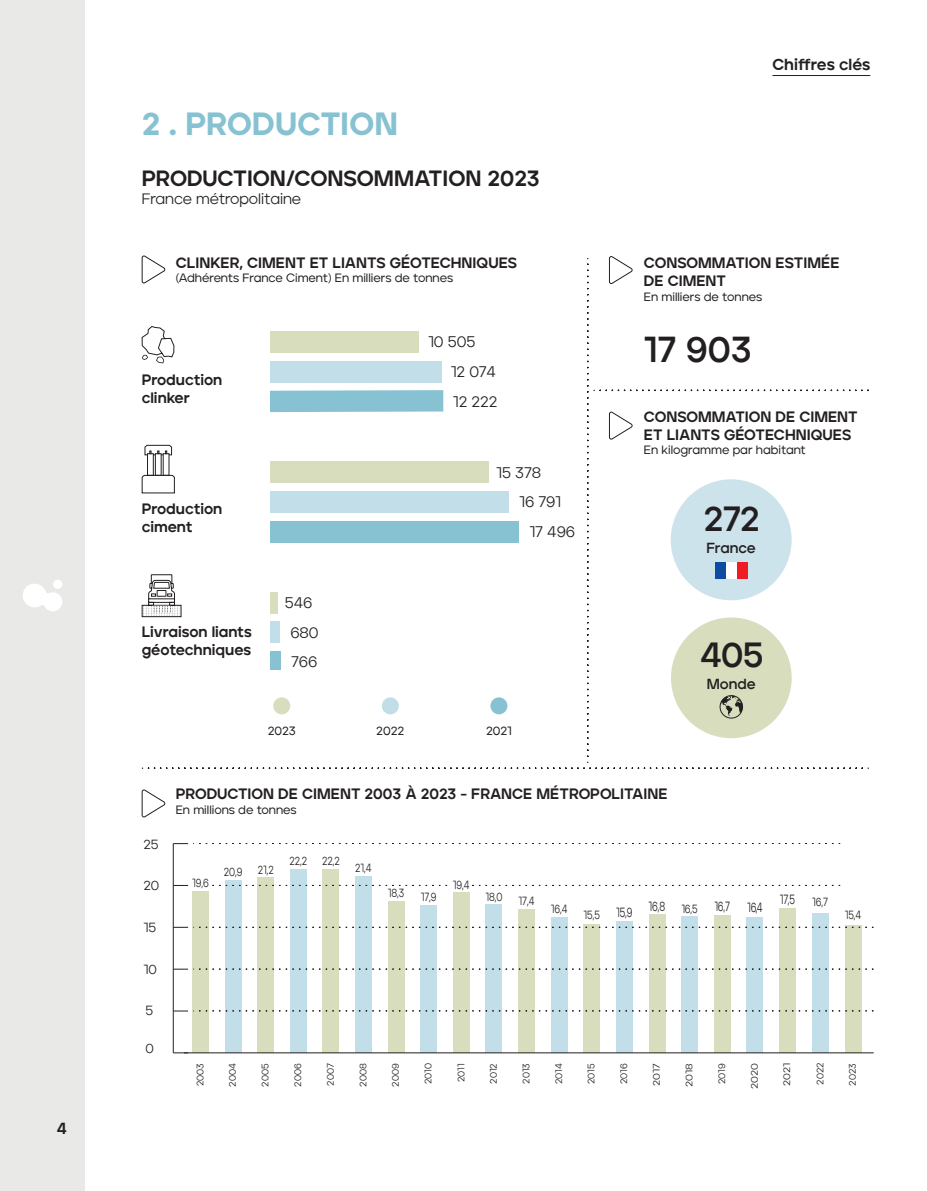
<style>
.page{position:relative;width:927px;height:1191px;background:#fff}
.page>*{position:absolute;margin:0;border:0;box-sizing:border-box;transform-origin:0 0}
.t1{font:700 36px "Jeko";color:#231f20}
.t2{font:700 35px "Jeko";color:#231f20}
.t3{font:700 34.8px "Jeko";color:#231f20}
.t4{font:900 32px "Jeko";letter-spacing:.005em;color:#87c2d3}
.t5{font:800 22px "Jeko";letter-spacing:-.005em;color:#231f20}
.t6{font:800 16px "Jeko";color:#231f20}
.t7{font:15.4px/29.6px "Jeko";color:#231f20}
.t8{font:800 15px/18px "Jeko";color:#231f20}
.t9{font:15px "Jeko";letter-spacing:-.005em;color:#231f20}
.t10{font:700 14.6px "Jeko";letter-spacing:-.005em;color:#231f20}
.t11{font:13.2px "Jeko";color:#231f20;scale:.71 1}
.t12{font:13.2px "Jeko";color:#231f20}
.t13{font:500 12px "Jeko";color:#231f20}
.t14{font:11.8px "Jeko";color:#231f20;scale:.8 1}
.t15{font:9.6px "Jeko";color:#231f20}
.t16{font:9.6px "Jeko";color:#231f20;scale:1.13 1}
</style>
<div class="page">
<div style="left:0;top:0;width:85px;height:1191px;background:#e9e9e8"></div>
<hr style="left:926px;top:0;width:1px;height:1191px;background:#e9e9e8">
<div style="left:53px;top:579px;width:9px;height:10px;background:#fff;border-radius:50%"></div>
<svg style="left:23px;top:582px;width:39px;height:29px"></svg>
<hr style="left:772px;top:75px;width:98px;height:1px;background:#231f20">
<div style="left:270px;top:331px;width:149px;height:22px;background:#d7ddbd"></div>
<div style="left:270px;top:361px;width:171px;height:21px;background:#c2dee8"></div>
<div style="left:270px;top:390px;width:173px;height:22px;background:#87c2d3"></div>
<div style="left:270px;top:461px;width:219px;height:22px;background:#d7ddbd"></div>
<div style="left:270px;top:491px;width:238px;height:21px;background:#c2dee8"></div>
<div style="left:270px;top:521px;width:248px;height:21px;background:#87c2d3"></div>
<div style="left:270px;top:592px;width:7px;height:21px;background:#d7ddbd"></div>
<div style="left:270px;top:621px;width:9px;height:22px;background:#c2dee8"></div>
<div style="left:270px;top:651px;width:10px;height:19px;background:#87c2d3"></div>
<svg style="left:594px;top:389px;width:275px;height:2px"></svg>
<svg style="left:142px;top:762px;width:727px;height:7px"></svg>
<svg style="left:587px;top:259px;width:1px;height:497px"></svg>
<div style="left:812px;top:913px;width:16px;height:139px;background:#c2dee8"></div>
<div style="left:192px;top:890px;width:17px;height:162px;background:#d7ddbd"></div>
<div style="left:225px;top:880px;width:16px;height:172px;background:#c2dee8"></div>
<div style="left:258px;top:877px;width:16px;height:175px;background:#d7ddbd"></div>
<div style="left:290px;top:869px;width:16px;height:183px;background:#c2dee8"></div>
<div style="left:323px;top:869px;width:16px;height:183px;background:#d7ddbd"></div>
<div style="left:388px;top:901px;width:16px;height:151px;background:#d7ddbd"></div>
<div style="left:453px;top:892px;width:16px;height:160px;background:#d7ddbd"></div>
<div style="left:519px;top:908px;width:16px;height:144px;background:#d7ddbd"></div>
<div style="left:551px;top:917px;width:16px;height:135px;background:#c2dee8"></div>
<div style="left:584px;top:924px;width:16px;height:128px;background:#d7ddbd"></div>
<div style="left:845px;top:925px;width:16px;height:127px;background:#d7ddbd"></div>
<div style="left:616px;top:921px;width:16px;height:131px;background:#c2dee8"></div>
<div style="left:649px;top:914px;width:16px;height:138px;background:#d7ddbd"></div>
<div style="left:714px;top:914px;width:16px;height:138px;background:#d7ddbd"></div>
<div style="left:747px;top:917px;width:16px;height:135px;background:#c2dee8"></div>
<div style="left:779px;top:908px;width:16px;height:144px;background:#d7ddbd"></div>
<div style="left:682px;top:916px;width:16px;height:136px;background:#c2dee8"></div>
<div style="left:355px;top:876px;width:17px;height:176px;background:#c2dee8"></div>
<div style="left:421px;top:904px;width:16px;height:148px;background:#c2dee8"></div>
<div style="left:486px;top:904px;width:16px;height:148px;background:#c2dee8"></div>
<hr style="left:184px;top:1052px;width:689px;height:1px;background:#231f20">
<hr style="left:173px;top:843px;width:1px;height:209px;background:#231f20">
<svg style="left:173px;top:1052px;width:15px;height:1px"></svg>
<svg style="left:173px;top:1010px;width:700px;height:1px"></svg>
<svg style="left:173px;top:968px;width:700px;height:1px"></svg>
<svg style="left:173px;top:926px;width:700px;height:2px"></svg>
<svg style="left:173px;top:885px;width:668px;height:1px"></svg>
<svg style="left:173px;top:843px;width:668px;height:1px"></svg>
<div style="left:452px;top:875px;width:19px;height:15px;background:#fff"></div>
<div style="left:191px;top:875px;width:19px;height:15px;background:#fff"></div>
<div style="left:671px;top:479px;width:121px;height:121px;background:#cde3ec;border-radius:50%"></div>
<div style="left:715px;top:562px;width:11px;height:16px;background:#0d4da1"></div>
<div style="left:726px;top:562px;width:11px;height:16px;background:#fff"></div>
<div style="left:737px;top:562px;width:11px;height:16px;background:#ee1d23"></div>
<div style="left:671px;top:617px;width:121px;height:121px;background:#d7ddbd;border-radius:50%"></div>
<div style="left:720px;top:695px;width:23px;height:23px;border:1px solid #231f20;border-radius:50%"></div>
<svg style="left:721px;top:695px;width:22px;height:21px"></svg>
<svg style="left:141px;top:444px;width:34px;height:50px"></svg>
<svg style="left:141px;top:574px;width:41px;height:43px"></svg>
<svg style="left:141px;top:326px;width:34px;height:37px"></svg>
<svg style="left:141px;top:255px;width:25px;height:29px"></svg>
<svg style="left:609px;top:256px;width:24px;height:28px"></svg>
<svg style="left:609px;top:411px;width:24px;height:29px"></svg>
<svg style="left:141px;top:789px;width:25px;height:28px"></svg>
<div style="left:273px;top:697px;width:17px;height:17px;background:#d7ddbd;border-radius:50%"></div>
<div style="left:382px;top:697px;width:17px;height:17px;background:#c2dde6;border-radius:50%"></div>
<div style="left:490px;top:697px;width:17px;height:17px;background:#87c2d3;border-radius:50%"></div>
<p class="t6" style="left:57px;top:1119px;width:12px">4</p>
<h3 class="t4" style="left:142px;top:104px;width:258px">2 . PRODUCTION</h3>
<h3 class="t5" style="left:142px;top:165px;width:399px">PRODUCTION/CONSOMMATION 2023</h3>
<p class="t9" style="left:142px;top:190px;width:161px">France métropolitaine</p>
<p class="t8" style="left:176px;top:253px;width:343px">CLINKER, CIMENT ET LIANTS GÉOTECHNIQUES</p>
<p class="t13" style="left:176px;top:271px;width:279px">(Adhérents France Ciment) En milliers de tonnes</p>
<p class="t8" style="left:142px;top:370px;width:82px">Production clinker</p>
<p class="t8" style="left:142px;top:499px;width:82px">Production ciment</p>
<p class="t7" style="left:451px;top:327px;width:48px;text-indent:-23px">10 505<br>12 074<br>12 222</p>
<p class="t7" style="left:496px;top:457px;width:47px">15 378</p>
<p class="t7" style="left:519px;top:487px;width:43px">16 791</p>
<p class="t7" style="left:529px;top:517px;width:47px">17 496</p>
<p class="t8" style="left:142px;top:623px;width:111px">Livraison liants géotechniques</p>
<p class="t7" style="left:285px;top:588px;width:35px;text-align:center">546<br>680<br>766</p>
<p class="t13" style="left:268px;top:723px;width:30px">2023</p>
<p class="t13" style="left:376px;top:723px;width:30px">2022</p>
<p class="t13" style="left:486px;top:723px;width:27px">2021</p>
<p class="t6" style="left:772px;top:54px;width:99px">Chiffres clés</p>
<p class="t8" style="left:644px;top:254px;width:197px">CONSOMMATION ESTIMÉE<br>DE CIMENT</p>
<p class="t13" style="left:644px;top:289px;width:120px">En milliers de tonnes</p>
<h1 class="t1" style="left:644px;top:328px;width:110px">17 903</h1>
<p class="t8" style="left:644px;top:407px;width:215px">CONSOMMATION DE CIMENT<br>ET LIANTS GÉOTECHNIQUES</p>
<p class="t13" style="left:644px;top:443px;width:163px">En kilogramme par habitant</p>
<h2 class="t2" style="left:704px;top:497px;width:58px">272</h2>
<p class="t10" style="left:706px;top:538px;width:51px">France</p>
<h3 class="t3" style="left:700px;top:634px;width:65px">405</h3>
<p class="t10" style="left:707px;top:675px;width:50px">Monde</p>
<p class="t12" style="left:143px;top:837px;width:17px">25</p>
<p class="t12" style="left:143px;top:877px;width:17px">20</p>
<p class="t12" style="left:143px;top:919px;width:14px">15</p>
<p class="t12" style="left:143px;top:961px;width:15px">10</p>
<p class="t12" style="left:145px;top:1002px;width:9px">5</p>
<p class="t12" style="left:145px;top:1040px;width:10px">0</p>
<p class="t8" style="left:176px;top:785px;width:493px">PRODUCTION DE CIMENT 2003 À 2023 - FRANCE MÉTROPOLITAINE</p>
<p class="t13" style="left:176px;top:802px;width:122px">En millions de tonnes</p>
<p class="t14" style="left:289px;top:854px;width:24px">22,2</p>
<p class="t14" style="left:322px;top:854px;width:24px">22,2</p>
<p class="t14" style="left:355px;top:860px;width:22px">21,4</p>
<p class="t14" style="left:258px;top:862px;width:21px">21,2</p>
<p class="t14" style="left:224px;top:864px;width:25px">20,9</p>
<p class="t14" style="left:192px;top:875px;width:22px">19,6</p>
<p class="t14" style="left:453px;top:877px;width:22px">19,4</p>
<p class="t14" style="left:388px;top:886px;width:22px">18,3</p>
<p class="t14" style="left:421px;top:890px;width:21px">17,9</p>
<p class="t14" style="left:485px;top:890px;width:23px">18,0</p>
<p class="t14" style="left:519px;top:894px;width:21px">17,4</p>
<p class="t14" style="left:551px;top:901px;width:22px">16,4</p>
<p class="t14" style="left:584px;top:908px;width:22px">15,5</p>
<p class="t11" style="left:616px;top:904px;width:25px">15,9</p>
<p class="t11" style="left:649px;top:898px;width:25px">16,8</p>
<p class="t14" style="left:681px;top:901px;width:22px">16,5</p>
<p class="t11" style="left:714px;top:898px;width:24px">16,7</p>
<p class="t15" style="left:194px;top:1086px;width:24px;rotate:-90deg">2003</p>
<p class="t15" style="left:227px;top:1086px;width:25px;rotate:-90deg">2004</p>
<p class="t15" style="left:260px;top:1086px;width:25px;rotate:-90deg">2005</p>
<p class="t15" style="left:292px;top:1086px;width:25px;rotate:-90deg">2006</p>
<p class="t15" style="left:325px;top:1085px;width:24px;rotate:-90deg">2007</p>
<p class="t15" style="left:357px;top:1086px;width:25px;rotate:-90deg">2008</p>
<p class="t15" style="left:390px;top:1086px;width:25px;rotate:-90deg">2009</p>
<p class="t15" style="left:423px;top:1084px;width:22px;rotate:-90deg">2010</p>
<p class="t15" style="left:455px;top:1082px;width:20px;rotate:-90deg">2011</p>
<p class="t15" style="left:488px;top:1083px;width:22px;rotate:-90deg">2012</p>
<p class="t15" style="left:520px;top:1083px;width:22px;rotate:-90deg">2013</p>
<p class="t15" style="left:553px;top:1084px;width:22px;rotate:-90deg">2014</p>
<p class="t15" style="left:586px;top:1083px;width:22px;rotate:-90deg">2015</p>
<p class="t15" style="left:618px;top:1084px;width:22px;rotate:-90deg">2016</p>
<p class="t16" style="left:651px;top:1085px;width:21px;rotate:-90deg">2017</p>
<p class="t16" style="left:683px;top:1086px;width:22px;rotate:-90deg">2018</p>
<p class="t15" style="left:716px;top:1084px;width:22px;rotate:-90deg">2019</p>
<p class="t11" style="left:747px;top:899px;width:23px">16,4</p>
<p class="t16" style="left:749px;top:1089px;width:24px;rotate:-90deg">2020</p>
<p class="t11" style="left:780px;top:891px;width:23px">17,5</p>
<p class="t16" style="left:781px;top:1086px;width:22px;rotate:-90deg">2021</p>
<p class="t14" style="left:812px;top:895px;width:21px">16,7</p>
<p class="t14" style="left:845px;top:908px;width:22px">15,4</p>
<p class="t15" style="left:814px;top:1084px;width:24px;rotate:-90deg">2022</p>
<p class="t15" style="left:847px;top:1085px;width:24px;rotate:-90deg">2023</p>
</div>
